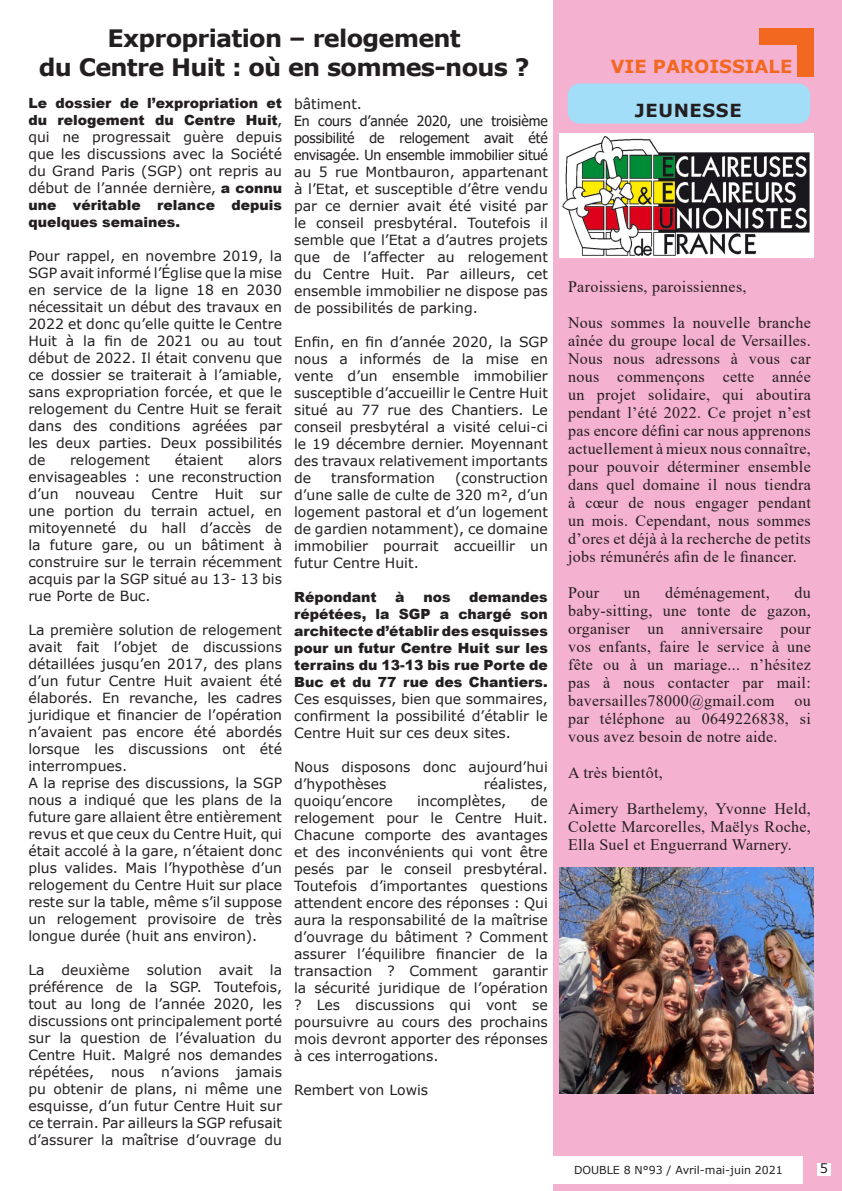
<style>
.page{position:relative;width:842px;height:1191px;background:#fff}
.page>*{position:absolute;margin:0;border:0;box-sizing:border-box;transform-origin:0 0}
.t1{font:700 24px "Verdana";letter-spacing:-.03em;color:#231f20}
.t2{font:700 18px "Verdana";color:#f36821}
.t3{font:700 18px "Verdana";letter-spacing:.035em;color:#231f20}
.t4{font:16px/18px "Times New Roman";letter-spacing:.02em;color:#231f20;text-align:justify}
.t5{font:14px/17px "Verdana";color:#231f20;text-align:justify}
.t6{font:900 14px/17px "Arial";color:#231f20;text-align:justify}
.t7{font:13px "Verdana";color:#231f20}
.t8{font:11px "Verdana";color:#231f20}
.s1{font-family:"Arial";font-weight:900}
.s2{font-family:"Tahoma"}
.s3{font-family:"Verdana";font-weight:400}
</style>
<div class="page">
<div style="left:554px;top:0;width:288px;height:1191px;background:#f5b1d0"></div>
<div style="left:568px;top:83px;width:242px;height:41px;background:#a2def8;border-radius:12px"></div>
<img style="left:560px;top:133px;width:254px;height:124px">
<svg style="left:759px;top:28px;width:55px;height:49px"></svg>
<div style="left:554px;top:1156px;width:249px;height:27px;background:#fff"></div>
<div style="left:817px;top:1163px;width:14px;height:13px;background:#fff"></div>
<img style="left:560px;top:867px;width:254px;height:226px">
<p class="t1" style="left:107px;top:21px;width:355px">Expropriation – relogement</p>
<p class="t1" style="left:39px;top:50px;width:492px">du Centre Huit : où en sommes-nous ?</p>
<p class="t5" style="left:28px;top:94px;width:255px"><span class="s1">Le dossier de l’expropriation et du relogement du Centre Huit</span><span class="s2">, </span>qui ne progressait guère depuis que les discussions avec la Société du Grand Paris (SGP) ont repris au début de l’année dernière<span class="s2">,</span> <span class="s1">a connu une véritable relance depuis quelques semaines.</span></p>
<p class="t5" style="left:28px;top:247px;width:255px">Pour rappel, en novembre 2019, la SGP avait informé l’Église que la mise en service de la ligne 18 en 2030 nécessitait un début des travaux en 2022 et donc qu’elle quitte le Centre Huit à la fin de 2021 ou au tout début de 2022. Il était convenu que ce dossier se traiterait à l’amiable, sans expropriation forcée, et que le relogement du Centre Huit se ferait dans des conditions agréées par les deux parties. Deux possibilités de</p>
<p class="t5" style="left:294px;top:95px;width:69px">bâtiment.</p>
<p class="t5" style="left:294px;top:112px;width:255px"><span class="s2">En cours d’année 2020, une troisième possibilité de relogement avait été envisagée. Un ensemble immobilier situé </span>au 5 rue Montbauron, appartenant à l’Etat, et susceptible d’être vendu par ce dernier avait été visité par le conseil presbytéral. Toutefois il semble que l’Etat a d’autres projets que de l’affecter au relogement du Centre Huit. Par ailleurs, cet ensemble immobilier ne dispose pas de possibilités de parking.</p>
<p class="t5" style="left:294px;top:333px;width:255px">Enfin, en fin d’année 2020, la SGP nous a informés de la mise en vente d’un ensemble immobilier susceptible d’accueillir le Centre Huit situé au 77 rue des Chantiers. Le conseil presbytéral a visité celui-ci le 19 décembre dernier. Moyennant des travaux relativement importants de</p>
<p class="t5" style="left:70px;top:451px;width:82px">relogement</p>
<p class="t5" style="left:175px;top:451px;width:50px">étaient</p>
<p class="t5" style="left:28px;top:451px;width:255px;text-indent:220px">alors envisageables : une reconstruction d’un nouveau Centre Huit sur une portion du terrain actuel, en mitoyenneté du hall d’accès de la future gare, ou un bâtiment à construire sur le terrain récemment acquis par la SGP situé au 13- 13 bis rue Porte de Buc.</p>
<p class="t5" style="left:28px;top:621px;width:255px">La première solution de relogement avait fait l’objet de discussions détaillées jusqu’en 2017, des plans d’un futur Centre Huit avaient été élaborés. En revanche, les cadres juridique et financier de l’opération n’avaient pas encore été abordés lorsque les discussions ont été interrompues.</p>
<p class="t5" style="left:28px;top:774px;width:255px">A la reprise des discussions, la SGP nous a indiqué que les plans de la future gare allaient être entièrement revus et que ceux du Centre Huit, qui était accolé à la gare, n’étaient donc plus valides. Mais l’hypothèse d’un relogement du Centre Huit sur place reste sur la table, même s’il suppose un relogement provisoire de très longue durée (huit ans environ).</p>
<p class="t5" style="left:28px;top:961px;width:255px">La deuxième solution avait la préférence de la SGP. Toutefois, tout au long de l’année 2020, les discussions ont principalement porté sur la question de l’évaluation du Centre Huit. Malgré nos demandes répétées, nous n’avions jamais pu obtenir de plans, ni même une esquisse, d’un futur Centre Huit sur ce terrain. Par ailleurs la SGP refusait d’assurer la maîtrise d’ouvrage du</p>
<p class="t5" style="left:331px;top:469px;width:105px">transformation</p>
<p class="t5" style="left:294px;top:469px;width:255px;text-indent:161px">(construction d’une salle de culte de 320 m², d’un logement pastoral et d’un logement de gardien notamment), ce domaine immobilier pourrait accueillir un futur Centre Huit.</p>
<p class="t6" style="left:294px;top:588px;width:84px">Répondant</p>
<p class="t6" style="left:395px;top:588px;width:11px">à</p>
<p class="t6" style="left:423px;top:588px;width:29px">nos</p>
<p class="t6" style="left:294px;top:588px;width:255px;text-indent:175px">demandes répétées, la SGP a chargé son architecte d’établir des esquisses pour un futur Centre Huit sur les terrains du 13-13 bis rue Porte de Buc et du 77 rue des Chantiers.<br><span class="s3">Ces esquisses, bien que sommaires, confirment la possibilité d’établir le Centre Huit sur ces deux sites.</span></p>
<p class="t5" style="left:294px;top:758px;width:255px">Nous disposons donc aujourd’hui d’hypothèses</p>
<p class="t5" style="left:484px;top:775px;width:65px">réalistes,</p>
<p class="t5" style="left:294px;top:792px;width:100px">quoiqu’encore</p>
<p class="t5" style="left:417px;top:792px;width:91px">incomplètes,</p>
<p class="t5" style="left:294px;top:792px;width:255px;text-indent:237px">de relogement pour le Centre Huit.<br>Chacune comporte des avantages et des inconvénients qui vont être pesés par le conseil presbytéral.<br>Toutefois d’importantes questions attendent encore des réponses : Qui aura la responsabilité de la maîtrise d’ouvrage du bâtiment ? Comment assurer l’équilibre financier de la transaction ? Comment garantir la sécurité juridique de l’opération ? Les discussions qui vont se poursuivre au cours des prochains mois devront apporter des réponses à ces interrogations.</p>
<p class="t5" style="left:294px;top:1081px;width:136px">Rembert von Lowis</p>
<p class="t2" style="left:611px;top:53px;width:183px">VIE PAROISSIALE</p>
<p class="t3" style="left:635px;top:98px;width:108px">JEUNESSE</p>
<p class="t4" style="left:568px;top:277px;width:180px">Paroissiens, paroissiennes,</p>
<p class="t4" style="left:568px;top:313px;width:244px">Nous sommes la nouvelle branche aînée du groupe local de Versailles.<br>Nous nous adressons à vous car nous commençons cette année un projet solidaire, qui aboutira pendant l’été 2022. Ce projet n’est pas encore défini car nous apprenons actuellement à mieux nous connaître, pour pouvoir déterminer ensemble dans quel domaine il nous tiendra à cœur de nous engager pendant un mois. Cependant, nous sommes d’ores et déjà à la recherche de petits jobs rémunérés afin de le financer.</p>
<p class="t4" style="left:568px;top:583px;width:33px">Pour</p>
<p class="t4" style="left:624px;top:583px;width:18px">un</p>
<p class="t4" style="left:665px;top:583px;width:106px">déménagement,</p>
<p class="t4" style="left:568px;top:583px;width:244px;text-indent:226px">du baby-sitting, une tonte de gazon, organiser un anniversaire pour vos enfants, faire le service à une fête ou à un mariage... n’hésitez pas à nous contacter par mail: baversailles78000@gmail.com ou par téléphone au 0649226838, si vous avez besoin de notre aide.</p>
<p class="t4" style="left:568px;top:763px;width:96px">A très bientôt,</p>
<p class="t4" style="left:568px;top:799px;width:244px">Aimery Barthelemy, Yvonne Held, Colette Marcorelles, Maëlys Roche, Ella Suel et Enguerrand Warnery.</p>
<p class="t8" style="left:555px;top:1160px;width:210px">DOUBLE 8 N°93 / Avril-mai-juin 2021</p>
<p class="t8" style="left:574px;top:1162px;width:210px">DOUBLE 8 N°93 / Avril-mai-juin 2021</p>
<p class="t7" style="left:820px;top:1159px;width:10px">5</p>
</div>
